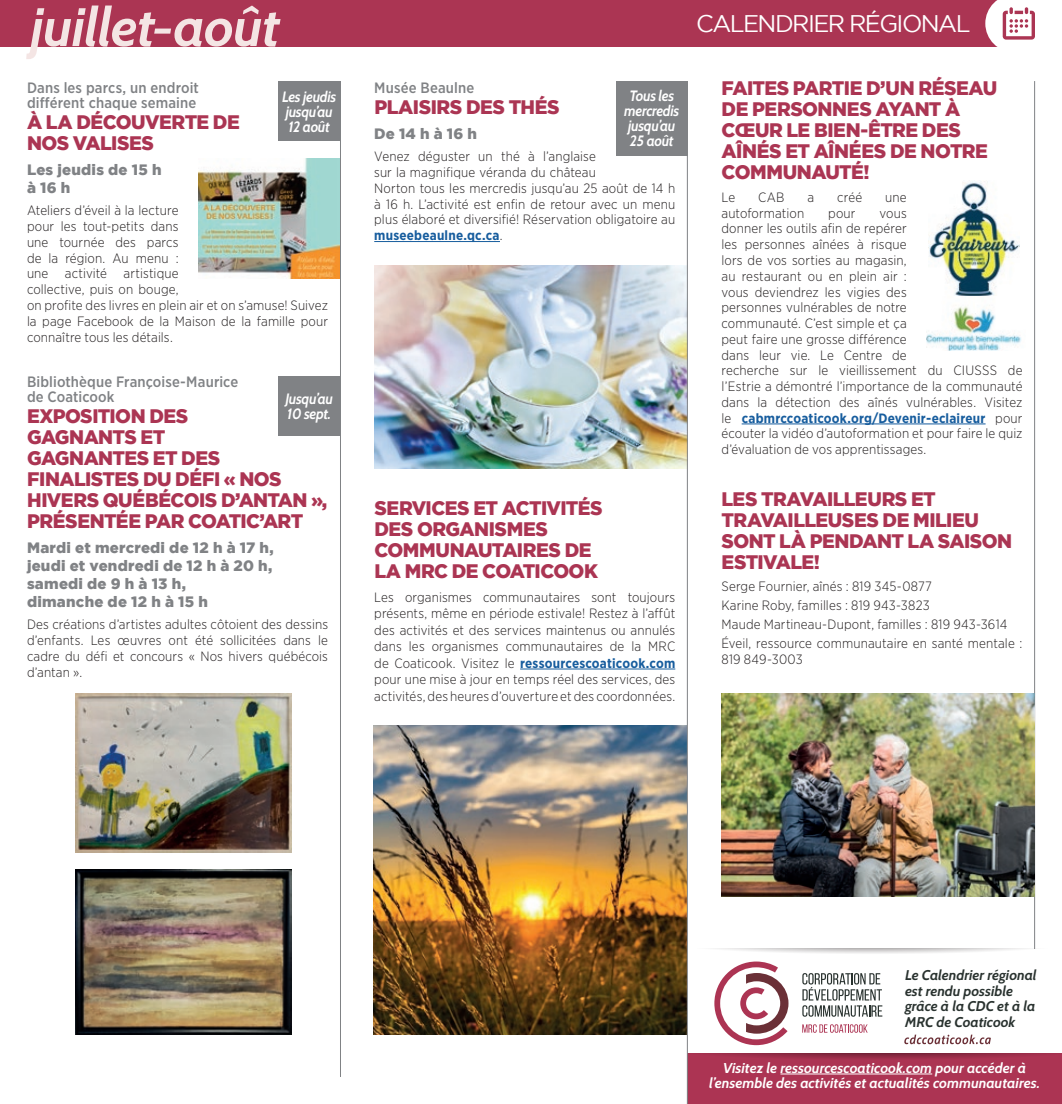
<style>
.page{position:relative;width:1062px;height:1104px;background:#fff}
.page>*{position:absolute;margin:0;border:0;box-sizing:border-box;transform-origin:0 0}
.t1{font:italic 700 54px "Cabin";letter-spacing:-.015em;color:#f4e5e4}
.t2{font:24px "Gotham";letter-spacing:-.065em;color:#fff}
.t3{font:900 19.5px/21px "Gotham";letter-spacing:-.03em;color:#ab3553}
.t4{font:900 15px/18px "Gotham";letter-spacing:.015em;color:#808285}
.t5{font:500 15px/15px "Gotham Narrow";letter-spacing:.01em;color:#808285}
.t6{font:italic 700 15px/15px "Cabin";letter-spacing:-.02em;color:#fff;scale:.92 1}
.t7{font:italic 700 14.25px/15.8px "Cabin";color:#fff;text-align:center}
.t8{font:italic 700 14.1px/15.6px "Cabin";color:#29322f}
.t9{font:300 13.5px/15.8px "Gotham Narrow";letter-spacing:.01em;color:#231f20}
.s1{font-weight:700;color:#175d9e}
</style>
<div class="page">
<div style="left:0;top:0;width:1016px;height:46px;background:#ab3553"></div>
<svg style="left:985px;top:0;width:50px;height:47px"></svg>
<svg style="left:688px;top:1053px;width:374px;height:50px;background:#a93452"></svg>
<svg style="left:715px;top:948px;width:321px;height:6px"></svg>
<hr style="left:780px;top:1073px;width:152px;height:1px;background:#fff">
<svg style="left:904px;top:1034px;width:87px;height:9px"></svg>
<svg style="left:802px;top:973px;width:80px;height:43px"></svg>
<svg style="left:802px;top:1024px;width:66px;height:8px"></svg>
<svg style="left:714px;top:961px;width:74px;height:83px"></svg>
<hr style="left:374px;top:241px;width:126px;height:1px;background:#175d9e">
<hr style="left:520px;top:668px;width:155px;height:1px;background:#175d9e">
<div style="left:278px;top:81px;width:62px;height:60px;background:#808285"></div>
<div style="left:616px;top:81px;width:71px;height:74px;background:#808285"></div>
<div style="left:278px;top:376px;width:62px;height:60px;background:#808285"></div>
<img style="left:374px;top:266px;width:313px;height:203px">
<img style="left:199px;top:159px;width:141px;height:119px">
<hr style="left:1034px;top:81px;width:1px;height:867px;background:#808285">
<hr style="left:742px;top:423px;width:244px;height:1px;background:#175d9e">
<img style="left:374px;top:725px;width:313px;height:308px">
<img style="left:722px;top:693px;width:313px;height:203px">
<img style="left:76px;top:693px;width:215px;height:159px">
<img style="left:76px;top:869px;width:215px;height:164px">
<hr style="left:687px;top:81px;width:1px;height:1022px;background:#808285">
<hr style="left:340px;top:81px;width:1px;height:995px;background:#808285">
<img style="left:928px;top:181px;width:92px;height:115px">
<img style="left:927px;top:306px;width:95px;height:44px">
<h1 class="t1" style="left:31px;top:-6px;width:251px">juillet-août</h1>
<h2 class="t2" style="left:696px;top:10px;width:276px">CALENDRIER RÉGIONAL</h2>
<p class="t5" style="left:374px;top:80px;width:101px">Musée Beaulne</p>
<h3 class="t3" style="left:374px;top:96px;width:187px">PLAISIRS DES THÉS</h3>
<p class="t4" style="left:374px;top:124px;width:104px">De 14 h à 16 h</p>
<p class="t9" style="left:374px;top:148px;width:303px">Venez déguster un thé à l’anglaise<br>sur la magnifique véranda du château<br>Norton tous les mercredis jusqu’au 25 août de 14 h à 16 h. L’activité est enfin de retour avec un menu plus élaboré et diversifié! Réservation obligatoire au <span class="s1">museebeaulne.qc.ca</span>.</p>
<p class="t5" style="left:27px;top:80px;width:173px">Dans les parcs, un endroit différent chaque semaine</p>
<h3 class="t3" style="left:27px;top:111px;width:214px">À LA DÉCOUVERTE DE<br>NOS VALISES</h3>
<p class="t4" style="left:27px;top:160px;width:136px">Les jeudis de 15 h à 16 h</p>
<p class="t9" style="left:27px;top:202px;width:303px">Ateliers d’éveil à la lecture<br>pour les tout-petits dans<br>une tournée des parcs<br>de la région. Au menu :<br>une activité artistique<br>collective, puis on bouge,<br>on profite des livres en plein air et on s’amuse! Suivez la page Facebook de la Maison de la famille pour connaître tous les détails.</p>
<p class="t5" style="left:27px;top:374px;width:213px">Bibliothèque Françoise-Maurice de Coaticook</p>
<h3 class="t3" style="left:27px;top:405px;width:302px">EXPOSITION DES<br>GAGNANTS ET<br>GAGNANTES ET DES<br>FINALISTES DU DÉFI « NOS<br>HIVERS QUÉBÉCOIS D’ANTAN »,<br>PRÉSENTÉE PAR COATIC’ART</h3>
<p class="t4" style="left:27px;top:538px;width:248px">Mardi et mercredi de 12 h à 17 h, jeudi et vendredi de 12 h à 20 h, samedi de 9 h à 13 h,<br>dimanche de 12 h à 15 h</p>
<p class="t9" style="left:27px;top:616px;width:303px;text-align:justify">Des créations d’artistes adultes côtoient des dessins d’enfants. Les œuvres ont été sollicitées dans le cadre du défi et concours « Nos hivers québécois d’antan ».</p>
<p class="t6" style="left:282px;top:89px;width:60px">Les jeudis jusqu’au<br>12 août</p>
<p class="t6" style="left:624px;top:88px;width:61px;text-align:center">Tous les mercredis jusqu’au<br>25 août</p>
<p class="t6" style="left:285px;top:391px;width:53px">Jusqu’au<br>10 sept.</p>
<h3 class="t3" style="left:374px;top:497px;width:230px">SERVICES ET ACTIVITÉS<br>DES ORGANISMES<br>COMMUNAUTAIRES DE<br>LA MRC DE COATICOOK</h3>
<p class="t9" style="left:374px;top:588px;width:303px;line-height:16.5px;text-align:justify">Les organismes communautaires sont toujours présents, même en période estivale! Restez à l’affût des activités et des services maintenus ou annulés dans les organismes communautaires de la MRC de Coaticook. Visitez le <span class="s1">ressourcescoaticook.com </span>pour une mise à jour en temps réel des services, des activités, des heures d’ouverture et des coordonnées.</p>
<h3 class="t3" style="left:722px;top:77px;width:277px">FAITES PARTIE D’UN RÉSEAU<br>DE PERSONNES AYANT À<br>CŒUR LE BIEN-ÊTRE DES<br>AÎNÉS ET AÎNÉES DE NOTRE<br>COMMUNAUTÉ!</h3>
<p class="t9" style="left:721px;top:189px;width:15px">Le</p>
<p class="t9" style="left:758px;top:189px;width:28px">CAB</p>
<p class="t9" style="left:808px;top:189px;width:8px">a</p>
<p class="t9" style="left:837px;top:189px;width:26px">créé</p>
<p class="t9" style="left:885px;top:189px;width:23px">une</p>
<p class="t9" style="left:721px;top:205px;width:84px">autoformation</p>
<p class="t9" style="left:828px;top:205px;width:29px">pour</p>
<p class="t9" style="left:721px;top:205px;width:303px;text-indent:158px">vous<br>donner les outils afin de repérer<br>les personnes aînées à risque<br>lors de vos sorties au magasin,<br>au restaurant ou en plein air :<br>vous deviendrez les vigies des<br>personnes vulnérables de notre<br>communauté. C’est simple et ça<br>peut faire une grosse différence<br>dans leur vie. Le Centre de<br>recherche sur le vieillissement du CIUSSS de l’Estrie a démontré l’importance de la communauté dans la détection des aînés vulnérables. Visitez le <span class="s1">cabmrccoaticook.org/Devenir-eclaireur</span> pour écouter la vidéo d’autoformation et pour faire le quiz d’évaluation de vos apprentissages.</p>
<h3 class="t3" style="left:722px;top:487px;width:292px">LES TRAVAILLEURS ET<br>TRAVAILLEUSES DE MILIEU<br>SONT LÀ PENDANT LA SAISON<br>ESTIVALE!</h3>
<p class="t9" style="left:721px;top:576px;width:303px;line-height:19px">Serge Fournier, aînés : 819 345-0877<br>Karine Roby, familles : 819 943-3823<br>Maude Martineau-Dupont, familles : 819 943-3614<br>Éveil, ressource communautaire en santé mentale :</p>
<p class="t9" style="left:721px;top:651px;width:83px">819 849-3003</p>
<p class="t8" style="left:905px;top:967px;width:133px">Le Calendrier régional est rendu possible grâce à la CDC et à la<br>MRC de Coaticook</p>
<p class="t7" style="left:709px;top:1059px;width:332px">Visitez le ressourcescoaticook.com pour accéder à l’ensemble des activités et actualités communautaires.</p>
</div>
